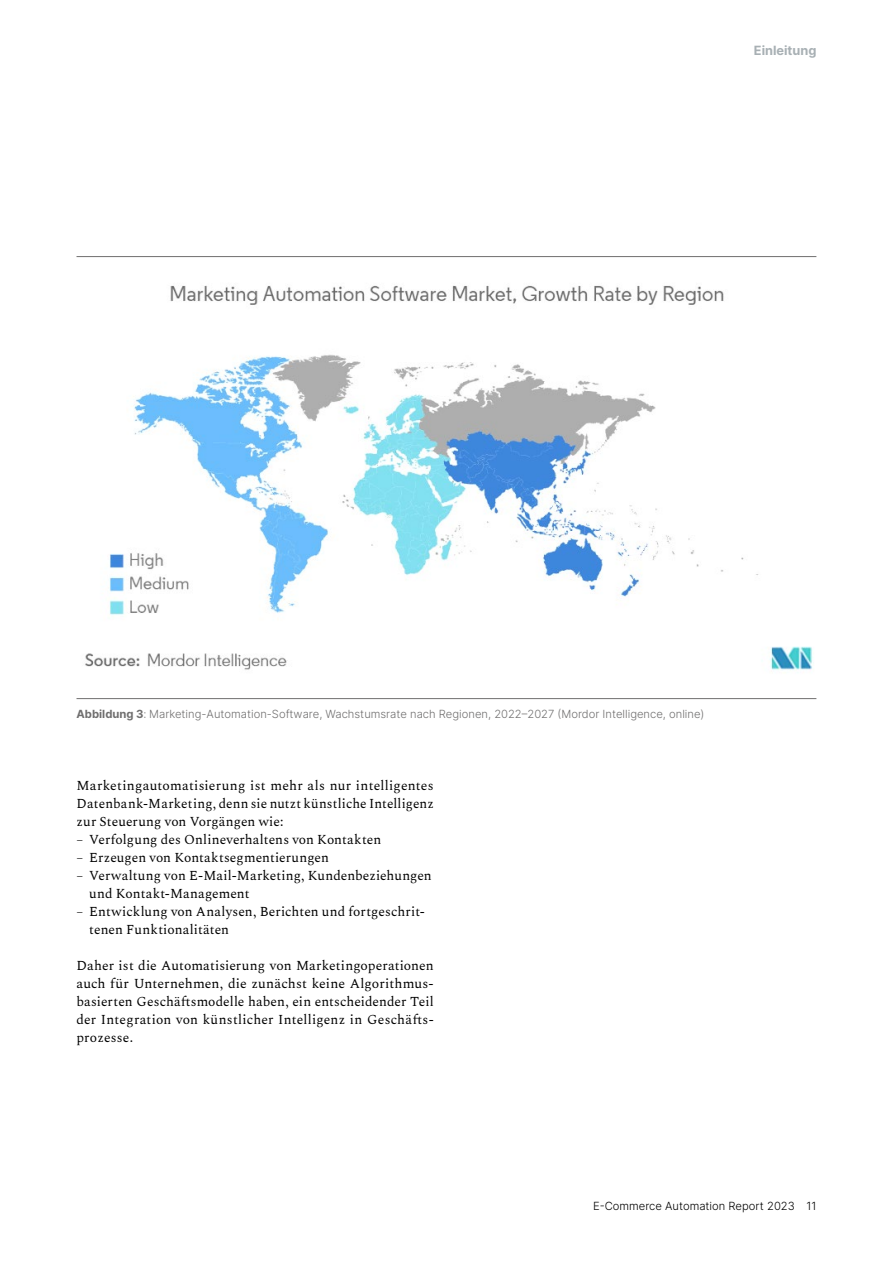
<style>
.page{position:relative;width:893px;height:1263px;background:#fff}
.page>*{position:absolute;margin:0;border:0;box-sizing:border-box;transform-origin:0 0}
.t1{font:13.5px/18px "Spectral";letter-spacing:.01em;color:#000;text-align:justify}
.t2{font:700 12.75px "Inter";color:#a8b0b4}
.t3{font:300 11.25px "Inter";color:#706f6f}
.t4{font:300 11.25px "Inter";color:#000}
.s1{font-weight:700}
</style>
<div class="page">
<hr style="left:77px;top:698px;width:739px;height:1px;background:#706f6f">
<hr style="left:77px;top:256px;width:739px;height:1px;background:#706f6f">
<img style="left:85px;top:285px;width:728px;height:385px">
<p class="t2" style="left:754px;top:41px;width:64px">Einleitung</p>
<p class="t3" style="left:77px;top:706px;width:629px"><span class="s1">Abbildung 3</span>: Marketing-Automation-Software, Wachstumsrate nach Regionen, 2022–2027 (Mordor Intelligence, online)</p>
<p class="t1" style="left:77px;top:776px;width:359px">Marketingautomatisierung ist mehr als nur intelligentes Datenbank-Marketing, denn sie nutzt künstliche Intelligenz zur Steuerung von Vorgängen wie:</p>
<p class="t1" style="left:77px;top:830px;width:306px">– Verfolgung des Onlineverhaltens von Kontakten</p>
<p class="t1" style="left:77px;top:848px;width:254px">– Erzeugen von Kontaktsegmentierungen</p>
<p class="t1" style="left:89px;top:866px;width:344px;text-indent:-13px">– Verwaltung von E-Mail-Marketing, Kundenbeziehungen und Kontakt-Management</p>
<p class="t1" style="left:89px;top:902px;width:337px;text-indent:-13px">– Entwicklung von Analysen, Berichten und fortgeschrit&shy;tenen Funktionalitäten</p>
<p class="t1" style="left:77px;top:956px;width:359px">Daher ist die Automatisierung von Marketingoperationen auch für Unternehmen, die zunächst keine Algorithmus&shy;basierten Geschäftsmodelle haben, ein entscheidender Teil der Integration von künstlicher Intelligenz in Geschäfts&shy;prozesse.</p>
<p class="t4" style="left:593px;top:1198px;width:225px">E-Commerce Automation Report 2023 11</p>
</div>
